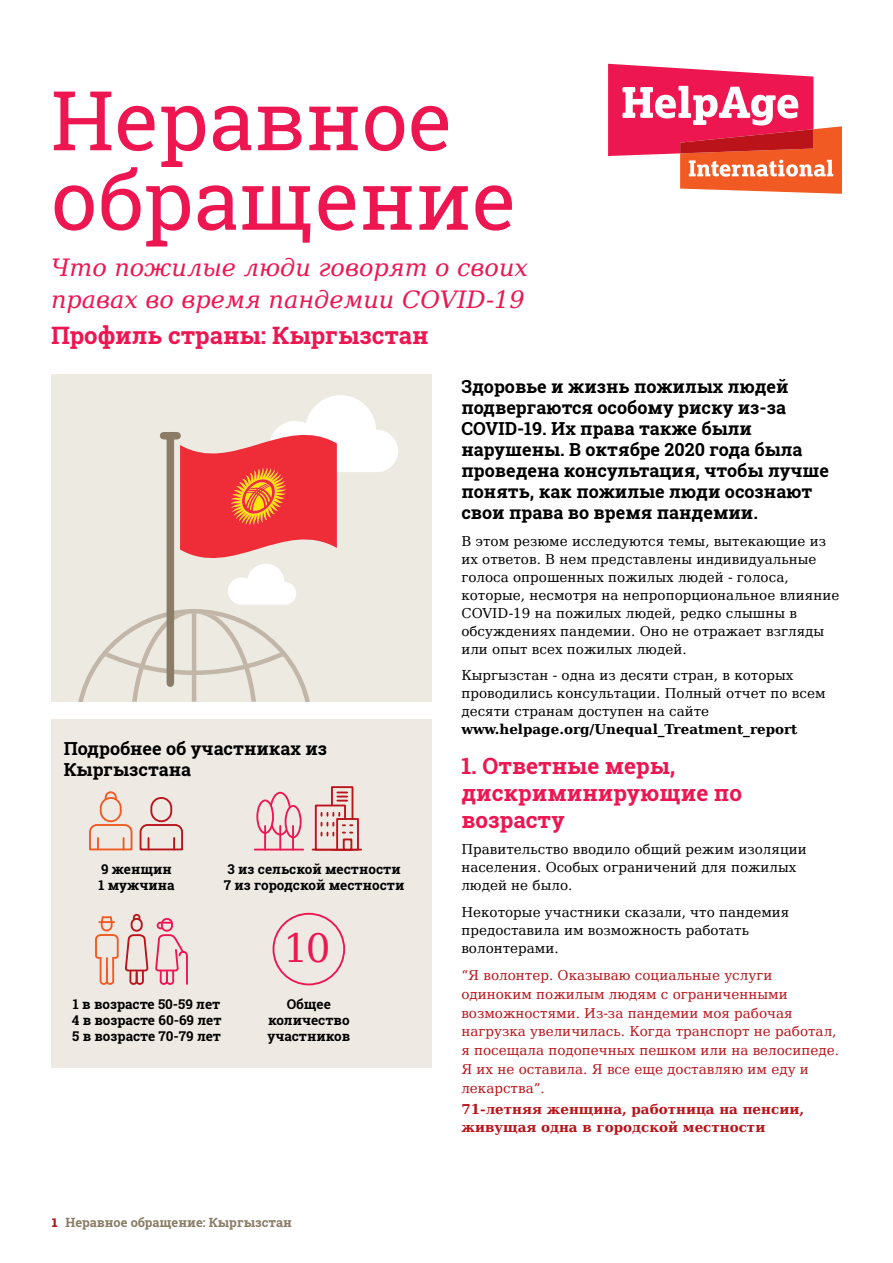
<style>
.page{position:relative;width:893px;height:1263px;background:#fff}
.page>*{position:absolute;margin:0;border:0;box-sizing:border-box;transform-origin:0 0}
.Report_title_white{font:82.5px/79.5px "Roboto Slab";color:#ed1651}
.Subhead_1{font:39px "DejaVu Serif";color:#ed1651}
.Report_subtitle_whit{font:italic 24px/31.5px "DejaVu Serif";color:#ed1651}
.Report_subtitle_whit-2{font:700 24px "Roboto Slab";color:#ed1651}
.Subhead_1-2{font:700 22.5px/27px "Roboto Slab";color:#ed1651}
.Intro_text_large{font:700 18px/21px "Roboto Slab";color:#000}
.Subhead_2{font:700 18px/21px "Roboto Slab";color:#000}
.Text{font:13.5px/18px "DejaVu Serif";color:#000}
.Pull_out_quote__larg{font:13.5px/18.8px "DejaVu Serif";color:#ba131a}
.Text-2{font:700 13.5px/16.2px "Roboto Slab";color:#000}
.Pull_out_quote__cred{font:700 13.5px/18px "DejaVu Serif";color:#ba131a}
.t1{font:700 12.75px "Roboto Slab";color:#8a7c66}
.s1{font-family:"Lexia X Bold";font-weight:400;color:#ba131a}
.s2{font-weight:700}
</style>
<div class="page">
<svg style="left:608px;top:64px;width:234px;height:130px"></svg>
<div style="left:51px;top:719px;width:381px;height:348px;background:#eeeae3"></div>
<div style="left:273px;top:913px;width:72px;height:72px;border:2px solid #ed1651;border-radius:50%"></div>
<svg style="left:95px;top:913px;width:93px;height:72px"></svg>
<hr style="left:255px;top:849px;width:48px;height:1px;background:#ed1651">
<hr style="left:313px;top:849px;width:48px;height:1px;background:#ba131a">
<svg style="left:270px;top:793px;width:20px;height:41px"></svg>
<div style="left:269px;top:792px;width:22px;height:43px;border:2px solid #ed1651;border-radius:50%"></div>
<hr style="left:279px;top:826px;width:2px;height:23px;background:#ed1651">
<div style="left:257px;top:800px;width:16px;height:33px;background:#eeeae3;border-radius:50%"></div>
<div style="left:256px;top:799px;width:18px;height:35px;border:2px solid #ed1651;border-radius:50%"></div>
<hr style="left:264px;top:826px;width:2px;height:23px;background:#ed1651">
<div style="left:286px;top:806px;width:15px;height:31px;background:#eeeae3;border-radius:50%"></div>
<div style="left:285px;top:805px;width:17px;height:33px;border:2px solid #ed1651;border-radius:50%"></div>
<hr style="left:292px;top:826px;width:2px;height:23px;background:#ed1651">
<div style="left:331px;top:786px;width:22px;height:64px;border:2px solid #ba131a"></div>
<div style="left:316px;top:805px;width:29px;height:44px;background:#eeeae3"></div>
<div style="left:315px;top:804px;width:31px;height:46px;border:2px solid #ba131a"></div>
<svg style="left:321px;top:813px;width:19px;height:3px"></svg>
<svg style="left:337px;top:791px;width:10px;height:10px"></svg>
<div style="left:337px;top:819px;width:21px;height:30px;background:#eeeae3"></div>
<div style="left:336px;top:818px;width:23px;height:32px;border:2px solid #ba131a"></div>
<div style="left:343px;top:838px;width:9px;height:12px;border:2px solid #ba131a"></div>
<svg style="left:321px;top:832px;width:31px;height:3px"></svg>
<svg style="left:321px;top:823px;width:31px;height:3px"></svg>
<div style="left:150px;top:797px;width:22px;height:25px;border:2px solid #ba131a;border-radius:10px"></div>
<svg style="left:139px;top:824px;width:44px;height:27px"></svg>
<div style="left:100px;top:797px;width:22px;height:25px;border:2px solid #f15a22;border-radius:10px"></div>
<svg style="left:89px;top:824px;width:44px;height:27px"></svg>
<svg style="left:104px;top:791px;width:14px;height:9px"></svg>
<div style="left:51px;top:374px;width:381px;height:328px;background:#edeae2"></div>
<svg style="left:78px;top:395px;width:320px;height:307px"></svg>
<p class="Report_title_white" style="left:51px;top:80px;width:467px">Неравное обращение</p>
<p class="Report_subtitle_whit" style="left:51px;top:250px;width:478px">Что пожилые люди говорят о своих правах во время пандемии COVID-19</p>
<p class="Report_subtitle_whit-2" style="left:51px;top:319px;width:379px">Профиль страны: Кыргызстан</p>
<p class="Subhead_2" style="left:64px;top:737px;width:265px">Подробнее об участниках из<br>Кыргызстана</p>
<p class="Text-2" style="left:98px;top:861px;width:78px">9 женщин<br>1 мужчина</p>
<p class="Text-2" style="left:228px;top:861px;width:175px">3 из сельской местности</p>
<p class="Text-2" style="left:224px;top:877px;width:182px">7 из городской местности</p>
<p class="Subhead_1" style="left:283px;top:913px;width:49px">10</p>
<p class="Text-2" style="left:73px;top:995px;width:149px">1 в возрасте 50-59 лет</p>
<p class="Text-2" style="left:72px;top:1012px;width:151px">4 в возрасте 60-69 лет</p>
<p class="Text-2" style="left:72px;top:1028px;width:150px">5 в возрасте 70-79 лет</p>
<p class="Text-2" style="left:267px;top:995px;width:84px;text-align:center">Общее количество участников</p>
<p class="t1" style="left:51px;top:1213px;width:242px"><span class="s1">1</span> Неравное обращение: Кыргызстан</p>
<p class="Intro_text_large" style="left:461px;top:376px;width:369px">Здоровье и жизнь пожилых людей подвергаются особому риску из-за<br>COVID-19. Их права также были нарушены. В октябре 2020 года была проведена консультация, чтобы лучше понять, как пожилые люди осознают свои права во время пандемии.</p>
<p class="Text" style="left:461px;top:530px;width:379px">В этом резюме исследуются темы, вытекающие из их ответов. В нем представлены индивидуальные голоса опрошенных пожилых людей - голоса, которые, несмотря на непропорциональное влияние COVID-19 на пожилых людей, редко слышны в обсуждениях пандемии. Оно не отражает взгляды или опыт всех пожилых людей.</p>
<p class="Text" style="left:461px;top:665px;width:366px">Кыргызстан - одна из десяти стран, в которых проводились консультации. Полный отчет по всем десяти странам доступен на сайте <span class="s2">www.helpage.org/Unequal_Treatment_report</span></p>
<p class="Subhead_1-2" style="left:461px;top:752px;width:282px">1. Ответные меры, дискриминирующие по возрасту</p>
<p class="Text" style="left:461px;top:839px;width:347px">Правительство вводило общий режим изоляции населения. Особых ограничений для пожилых людей не было.</p>
<p class="Text" style="left:461px;top:902px;width:330px">Некоторые участники сказали, что пандемия предоставила им возможность работать волонтерами.</p>
<p class="Pull_out_quote__larg" style="left:461px;top:965px;width:379px">“Я волонтер. Оказываю социальные услуги одиноким пожилым людям с ограниченными возможностями. Из-за пандемии моя рабочая нагрузка увеличилась. Когда транспорт не работал, я посещала подопечных пешком или на велосипеде.<br>Я их не оставила. Я все еще доставляю им еду и лекарства”.</p>
<p class="Pull_out_quote__cred" style="left:461px;top:1099px;width:344px">71-летняя женщина, работница на пенсии, живущая одна в городской местности</p>
</div>
